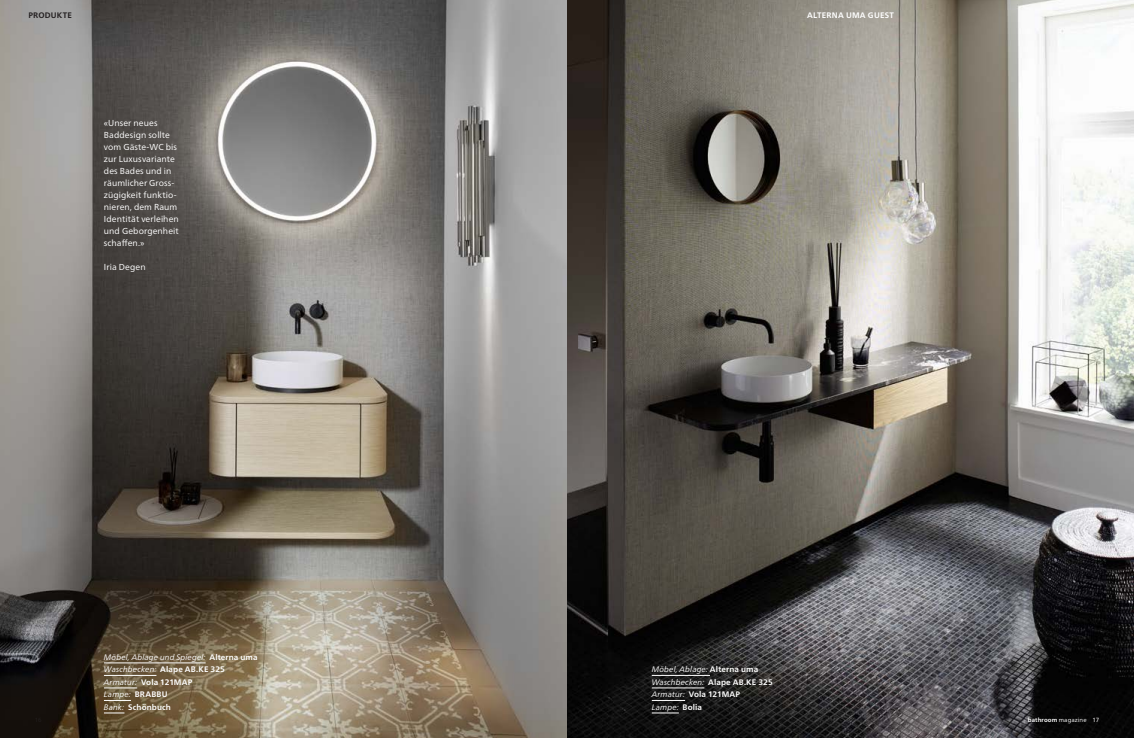
<style>
.page{position:relative;width:1134px;height:738px;background:#fff}
.page>*{position:absolute;margin:0;border:0;box-sizing:border-box;transform-origin:0 0}
.t1{font:8.7px/12px "Frutiger Neue LT Pro";letter-spacing:.01em;color:#fff}
.t2{font:italic 8px/12.5px "Frutiger Neue LT Pro";letter-spacing:.015em;color:#fff}
.t3{font:700 8px "Frutiger Neue LT Pro";letter-spacing:.03em;color:#fff}
.t4{font:700 8px "Frutiger Neue LT Pro";letter-spacing:.025em;color:#231f20}
.t5{font:700 6px "Frutiger Neue LT Pro";letter-spacing:.025em;color:#fff}
.s1{font-weight:700;font-style:normal}
.s2{font-weight:400}
.s3{font-weight:400;color:#231f20}
</style>
<div class="page">
<img style="left:0;top:0;width:1134px;height:737px">
<hr style="left:652px;top:674px;width:58px;height:1px;background:#fff">
<hr style="left:652px;top:687px;width:52px;height:1px;background:#fff">
<hr style="left:652px;top:699px;width:33px;height:1px;background:#fff">
<svg style="left:652px;top:712px;width:27px;height:1px"></svg>
<hr style="left:104px;top:662px;width:102px;height:1px;background:#fff">
<hr style="left:104px;top:674px;width:52px;height:1px;background:#fff">
<hr style="left:104px;top:687px;width:33px;height:1px;background:#fff">
<svg style="left:104px;top:699px;width:27px;height:1px"></svg>
<svg style="left:104px;top:712px;width:20px;height:1px"></svg>
<p class="t4" style="left:28px;top:11px;width:45px">PRODUKTE</p>
<p class="t3" style="left:807px;top:11px;width:88px">ALTERNA UMA GUEST</p>
<p class="t1" style="left:104px;top:117px;width:76px">«Unser neues<br>Baddesign sollte vom Gäste-WC bis zur Luxusvariante des Bades und in räumlicher Gross&shy;zügigkeit funktio&shy;nieren, dem Raum<br>Identität verleihen und Geborgenheit schaffen.»</p>
<p class="t1" style="left:104px;top:260px;width:43px">Iria Degen</p>
<p class="t2" style="left:104px;top:650px;width:155px">Möbel, Ablage und Spiegel: <span class="s1">Alterna uma<br></span>Waschbecken: <span class="s1">Alape AB.KE 325<br></span>Armatur: <span class="s1">Vola 121MAP<br></span>Lampe: <span class="s1">BRABBU<br></span>Bank: <span class="s1">Schönbuch</span></p>
<p class="t2" style="left:652px;top:662px;width:122px">Möbel, Ablage: <span class="s1">Alterna uma<br></span>Waschbecken: <span class="s1">Alape AB.KE 325<br></span>Armatur: <span class="s1">Vola 121MAP<br></span>Lampe: <span class="s1">Bolia</span></p>
<p class="t5" style="left:1028px;top:716px;width:72px">bathroom <span class="s2">magazine</span> <span class="s3">17</span></p>
</div>
